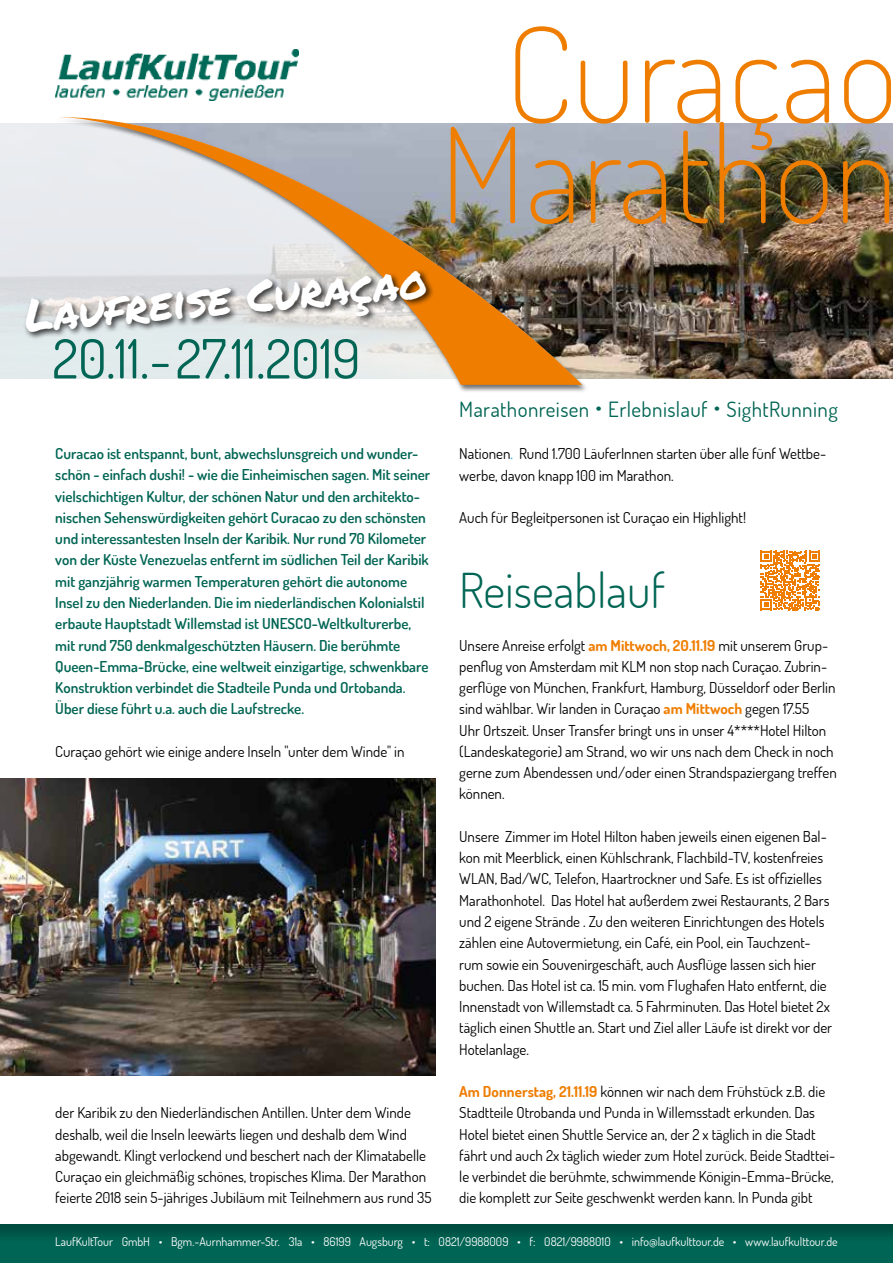
<style>
.page{position:relative;width:893px;height:1263px;background:#fff}
.page>*{position:absolute;margin:0;border:0;box-sizing:border-box;transform-origin:0 0}
.t1{font:200 132px/100.5px "Dosis";color:#ef7d00;text-align:center}
.t2{font:54px "Dosis";color:#006554}
.t3{font:300 48px "Dosis";color:#006554}
.t4{font:45px "Permanent Marker";color:#fff}
.t5{font:21px "Dosis";letter-spacing:.02em;color:#006554}
.t6{font:15px/21.3px "Dosis";color:#000}
.t7{font:600 15px/21.3px "Dosis";color:#006554}
.t8{font:12px "Dosis";color:#fff}
.s1{color:#009fe3}
.s2{font-weight:700;color:#ef7d00}
</style>
<div class="page">
<div style="left:0;top:1222px;width:893px;height:41px;background:#000;opacity:.25"></div>
<img style="left:588px;top:123px;width:305px;height:255px">
<img style="left:0;top:778px;width:435px;height:298px">
<svg style="left:760px;top:551px;width:60px;height:59px"></svg>
<svg style="left:0;top:123px;width:54px;height:256px;background:#e5e9ec"></svg>
<div style="left:54px;top:116px;width:534px;height:277px;background:#000;opacity:.55"></div>
<svg style="left:55px;top:117px;width:527px;height:268px;background:#c6b8a9"></svg>
<img style="left:55px;top:50px;width:243px;height:51px">
<div style="left:23px;top:268px;width:412px;height:73px;background:#000;opacity:.75"></div>
<h3 class="t4" style="left:22px;top:283px;width:405px;rotate:-5deg">Laufreise Curaçao</h3>
<h2 class="t2" style="left:52px;top:323px;width:309px">20.11.-27.11.2019</h2>
<p class="t7" style="left:55px;top:443px;width:376px">Curacao ist entspannt, bunt, abwechslunsgreich und wunder&shy;schön - einfach dushi! - wie die Einheimischen sagen. Mit seiner vielschichtigen Kultur, der schönen Natur und den architekto&shy;nischen Sehenswürdigkeiten gehört Curacao zu den schönsten und interessantesten Inseln der Karibik. Nur rund 70 Kilometer von der Küste Venezuelas entfernt im südlichen Teil der Karibik mit ganzjährig warmen Temperaturen gehört die autonome Insel zu den Niederlanden. Die im niederländischen Kolonialstil erbaute Hauptstadt Willemstad ist UNESCO-Weltkulturerbe, mit rund 750 denkmalgeschützten Häusern. Die berühmte Queen-Emma-Brücke, eine weltweit einzigartige, schwenkbare Konstruktion verbindet die Stadteile Punda und Ortobanda.<br>Über diese führt u.a. auch die Laufstrecke.</p>
<p class="t6" style="left:55px;top:740px;width:351px">Curaçao gehört wie einige andere Inseln "unter dem Winde" in</p>
<p class="t6" style="left:55px;top:1102px;width:378px">der Karibik zu den Niederländischen Antillen. Unter dem Winde deshalb, weil die Inseln leewärts liegen und deshalb dem Wind abgewandt. Klingt verlockend und beschert nach der Klimatabelle Curaçao ein gleichmäßig schönes, tropisches Klima. Der Marathon feierte 2018 sein 5-jähriges Jubiläum mit Teilnehmern aus rund 35</p>
<h1 class="t1" style="left:440px;top:20px;width:459px">Curaçao<br>Marathon</h1>
<h3 class="t5" style="left:459px;top:395px;width:380px">Marathonreisen • Erlebnislauf • SightRunning</h3>
<p class="t6" style="left:459px;top:443px;width:368px">Nationen<span class="s1">.</span> Rund 1.700 LäuferInnen starten über alle fünf Wettbe&shy;werbe, davon knapp 100 im Marathon.</p>
<p class="t6" style="left:459px;top:506px;width:288px">Auch für Begleitpersonen ist Curaçao ein Highlight!</p>
<h3 class="t3" style="left:459px;top:559px;width:207px">Reiseablauf</h3>
<p class="t6" style="left:459px;top:634px;width:379px">Unsere Anreise erfolgt <span class="s2">am Mittwoch, 20.11.19</span> mit unserem Grup&shy;penflug von Amsterdam mit KLM non stop nach Curaçao. Zubrin&shy;gerflüge von München, Frankfurt, Hamburg, Düsseldorf oder Berlin sind wählbar. Wir landen in Curaçao <span class="s2">am Mittwoch</span> gegen 17.55<br>Uhr Ortszeit. Unser Transfer bringt uns in unser 4****Hotel Hilton (Landeskategorie) am Strand, wo wir uns nach dem Check in noch gerne zum Abendessen und/oder einen Strandspaziergang treffen können.</p>
<p class="t6" style="left:459px;top:825px;width:374px">Unsere Zimmer im Hotel Hilton haben jeweils einen eigenen Bal&shy;kon mit Meerblick, einen Kühlschrank, Flachbild-TV, kostenfreies WLAN, Bad/WC, Telefon, Haartrockner und Safe. Es ist offizielles Marathonhotel. Das Hotel hat außerdem zwei Restaurants, 2 Bars und 2 eigene Strände . Zu den weiteren Einrichtungen des Hotels zählen eine Autovermietung, ein Café, ein Pool, ein Tauchzent&shy;rum sowie ein Souvenirgeschäft, auch Ausflüge lassen sich hier buchen. Das Hotel ist ca. 15 min. vom Flughafen Hato entfernt, die Innenstadt von Willemstadt ca. 5 Fahrminuten. Das Hotel bietet 2x täglich einen Shuttle an. Start und Ziel aller Läufe ist direkt vor der Hotelanlage.</p>
<p class="t6" style="left:459px;top:1080px;width:377px"><span class="s2">Am Donnerstag, 21.11.19</span> können wir nach dem Frühstück z.B. die Stadtteile Otrobanda und Punda in Willemsstadt erkunden. Das Hotel bietet einen Shuttle Service an, der 2 x täglich in die Stadt fährt und auch 2x täglich wieder zum Hotel zurück. Beide Stadttei&shy;le verbindet die berühmte, schwimmende Königin-Emma-Brücke, die komplett zur Seite geschwenkt werden kann. In Punda gibt</p>
<p class="t8" style="left:55px;top:1234px;width:784px">LaufKultTour GmbH • Bgm.-Aurnhammer-Str. 31a • 86199 Augsburg • t: 0821/9988009 • f: 0821/9988010 • info@laufkulttour.de • www.laufkulttour.de</p>
</div>
